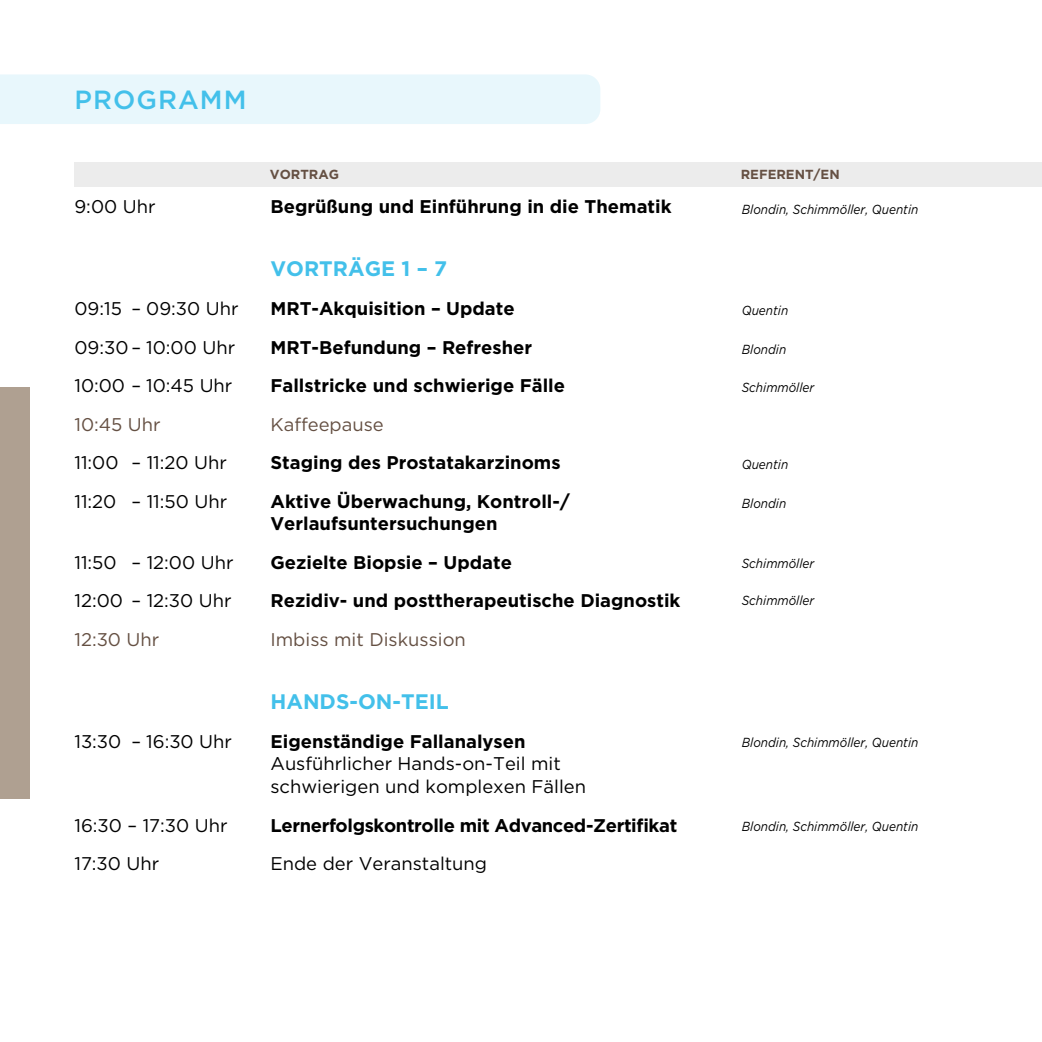
<style>
.page{position:relative;width:1042px;height:1042px;background:#fff}
.page>*{position:absolute;margin:0;border:0;box-sizing:border-box;transform-origin:0 0}
.t1{font:500 26.25px "Gotham";letter-spacing:.04em;color:#43c0ea}
.t2{font:700 21px "Gotham";color:#43c0ea}
.t3{font:700 18.38px/22.8px "Gotham";color:#000}
.t4{font:18.38px/22.8px "Gotham";color:#000}
.t5{font:18.38px "Gotham";color:#655043}
.t6{font:700 18.38px "Gotham";letter-spacing:-.02em;color:#000}
.t7{font:italic 13.12px "Gotham";color:#000;scale:.9 1}
.t8{font:700 13.12px "Gotham";color:#655043}
</style>
<div class="page">
<div style="left:74px;top:162px;width:968px;height:25px;background:#ececec"></div>
<div style="left:0;top:387px;width:30px;height:412px;background:#afa091"></div>
<div style="left:0;top:74px;width:600px;height:50px;background:#e8f7fc"></div>
<h1 class="t1" style="left:74px;top:83px;width:174px">PROGRAMM</h1>
<p class="t8" style="left:270px;top:166px;width:71px">VORTRAG</p>
<p class="t8" style="left:741px;top:166px;width:100px">REFERENT/EN</p>
<p class="t4" style="left:74px;top:195px;width:83px">9:00 Uhr</p>
<p class="t3" style="left:270px;top:195px;width:403px">Begrüßung und Einführung in die Thematik</p>
<p class="t2" style="left:270px;top:255px;width:178px">VORTRÄGE 1 – 7</p>
<p class="t4" style="left:74px;top:297px;width:166px">09:15 – 09:30 Uhr</p>
<p class="t3" style="left:270px;top:297px;width:246px">MRT-Akquisition – Update</p>
<p class="t4" style="left:74px;top:335px;width:162px">09:30 – 10:00 Uhr</p>
<p class="t3" style="left:270px;top:335px;width:263px">MRT-Befundung – Refresher</p>
<p class="t4" style="left:74px;top:374px;width:159px">10:00 – 10:45 Uhr</p>
<p class="t3" style="left:270px;top:374px;width:296px">Fallstricke und schwierige Fälle</p>
<p class="t5" style="left:74px;top:412px;width:88px">10:45 Uhr</p>
<p class="t5" style="left:270px;top:412px;width:115px">Kaffeepause</p>
<p class="t4" style="left:74px;top:451px;width:154px">11:00 – 11:20 Uhr</p>
<p class="t3" style="left:270px;top:451px;width:292px">Staging des Prostatakarzinoms</p>
<p class="t4" style="left:74px;top:489px;width:154px">11:20 – 11:50 Uhr</p>
<p class="t3" style="left:270px;top:489px;width:301px">Aktive Überwachung, Kontroll-/<br>Verlaufsuntersuchungen</p>
<p class="t4" style="left:74px;top:550px;width:161px">11:50 – 12:00 Uhr</p>
<p class="t3" style="left:270px;top:551px;width:243px">Gezielte Biopsie – Update</p>
<p class="t4" style="left:74px;top:589px;width:159px">12:00 – 12:30 Uhr</p>
<p class="t3" style="left:270px;top:589px;width:411px">Rezidiv- und posttherapeutische Diagnostik</p>
<p class="t5" style="left:74px;top:627px;width:86px">12:30 Uhr</p>
<p class="t5" style="left:270px;top:627px;width:197px">Imbiss mit Diskussion</p>
<p class="t2" style="left:270px;top:688px;width:180px">HANDS-ON-TEIL</p>
<p class="t4" style="left:74px;top:729px;width:159px">13:30 – 16:30 Uhr</p>
<p class="t3" style="left:270px;top:729px;width:257px">Eigenständige Fallanalysen</p>
<p class="t4" style="left:270px;top:752px;width:317px">Ausführlicher Hands-on-Teil mit schwierigen und komplexen Fällen</p>
<p class="t4" style="left:74px;top:813px;width:155px">16:30 – 17:30 Uhr</p>
<p class="t6" style="left:270px;top:813px;width:408px">Lernerfolgskontrolle mit Advanced-Zertifikat</p>
<p class="t4" style="left:74px;top:852px;width:86px">17:30 Uhr</p>
<p class="t4" style="left:270px;top:852px;width:218px">Ende der Veranstaltung</p>
<p class="t7" style="left:742px;top:201px;width:198px">Blondin, Schimmöller, Quentin</p>
<p class="t7" style="left:742px;top:302px;width:53px">Quentin</p>
<p class="t7" style="left:742px;top:341px;width:51px">Blondin</p>
<p class="t7" style="left:742px;top:379px;width:82px">Schimmöller</p>
<p class="t7" style="left:742px;top:456px;width:53px">Quentin</p>
<p class="t7" style="left:742px;top:495px;width:51px">Blondin</p>
<p class="t7" style="left:742px;top:554px;width:82px">Schimmöller</p>
<p class="t7" style="left:742px;top:592px;width:82px">Schimmöller</p>
<p class="t7" style="left:742px;top:734px;width:198px">Blondin, Schimmöller, Quentin</p>
<p class="t7" style="left:742px;top:817px;width:198px">Blondin, Schimmöller, Quentin</p>
</div>
